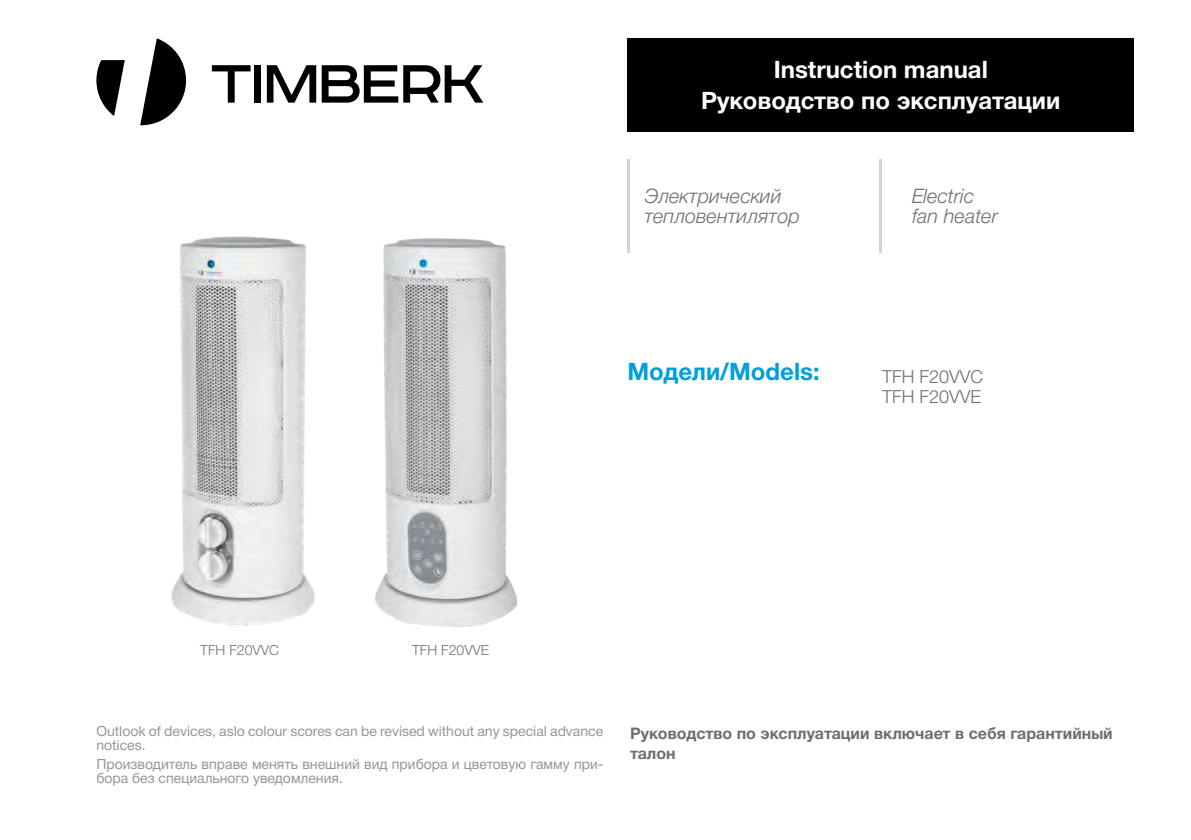
<style>
.page{position:relative;width:1191px;height:840px;background:#fff}
.page>*{position:absolute;margin:0;border:0;box-sizing:border-box;transform-origin:0 0}
.t1{font:700 24px/31.4px "Helvetica Neue Cyr";color:#fff;text-align:center}
.t2{font:24px "Helvetica 7 Bold";color:#009fdb}
.t3{font:italic 300 20px/19.6px "Helvetica Neue Cyr";color:#6d6e71}
.t4{font:300 18px/20px "Helvetica Neue Cyr";color:#6d6e71}
.t5{font:700 16px/20px "Helvetica Neue Cyr";color:#6d6e71}
.t6{font:14px/14px "Helvetica Neue Cyr";color:#939598}
.t7{font:300 14px "Helvetica Neue Cyr";color:#6d6e71}
</style>
<div class="page">
<div style="left:627px;top:38px;width:507px;height:93px;background:#000"></div>
<hr style="left:627px;top:159px;width:3px;height:93px;background:#d1d3d4">
<hr style="left:879px;top:159px;width:3px;height:93px;background:#d1d3d4">
<svg style="left:140px;top:38px;width:46px;height:87px"></svg>
<svg style="left:96px;top:60px;width:29px;height:56px"></svg>
<svg style="left:212px;top:65px;width:38px;height:38px"></svg>
<div style="left:254px;top:65px;width:7px;height:38px;background:#000"></div>
<svg style="left:267px;top:65px;width:49px;height:38px"></svg>
<svg style="left:322px;top:65px;width:161px;height:38px"></svg>
<img style="left:171px;top:236px;width:144px;height:391px">
<img style="left:375px;top:238px;width:143px;height:389px">
<h1 class="t1" style="left:701px;top:53px;width:361px">Instruction manual<br>Руководство по эксплуатации</h1>
<h2 class="t3" style="left:644px;top:188px;width:157px">Электрический тепловентилятор</h2>
<h2 class="t3" style="left:912px;top:188px;width:87px">Electric fan heater</h2>
<h1 class="t2" style="left:627px;top:363px;width:194px">Модели/Models:</h1>
<p class="t4" style="left:882px;top:366px;width:103px">TFH F20VVC<br>TFH F20VVE</p>
<p class="t7" style="left:200px;top:642px;width:80px">TFH F20VVC</p>
<p class="t7" style="left:412px;top:642px;width:79px">TFH F20VVE</p>
<p class="t6" style="left:96px;top:724px;width:508px">Outlook of devices, aslo colour scores can be revised without any special advance notices.</p>
<p class="t6" style="left:96px;top:758px;width:508px">Производитель вправе менять внешний вид прибора и цветовую гамму при&shy;бора без специального уведомления.</p>
<p class="t5" style="left:630px;top:722px;width:484px">Руководство по эксплуатации включает в себя гарантийный талон</p>
</div>
